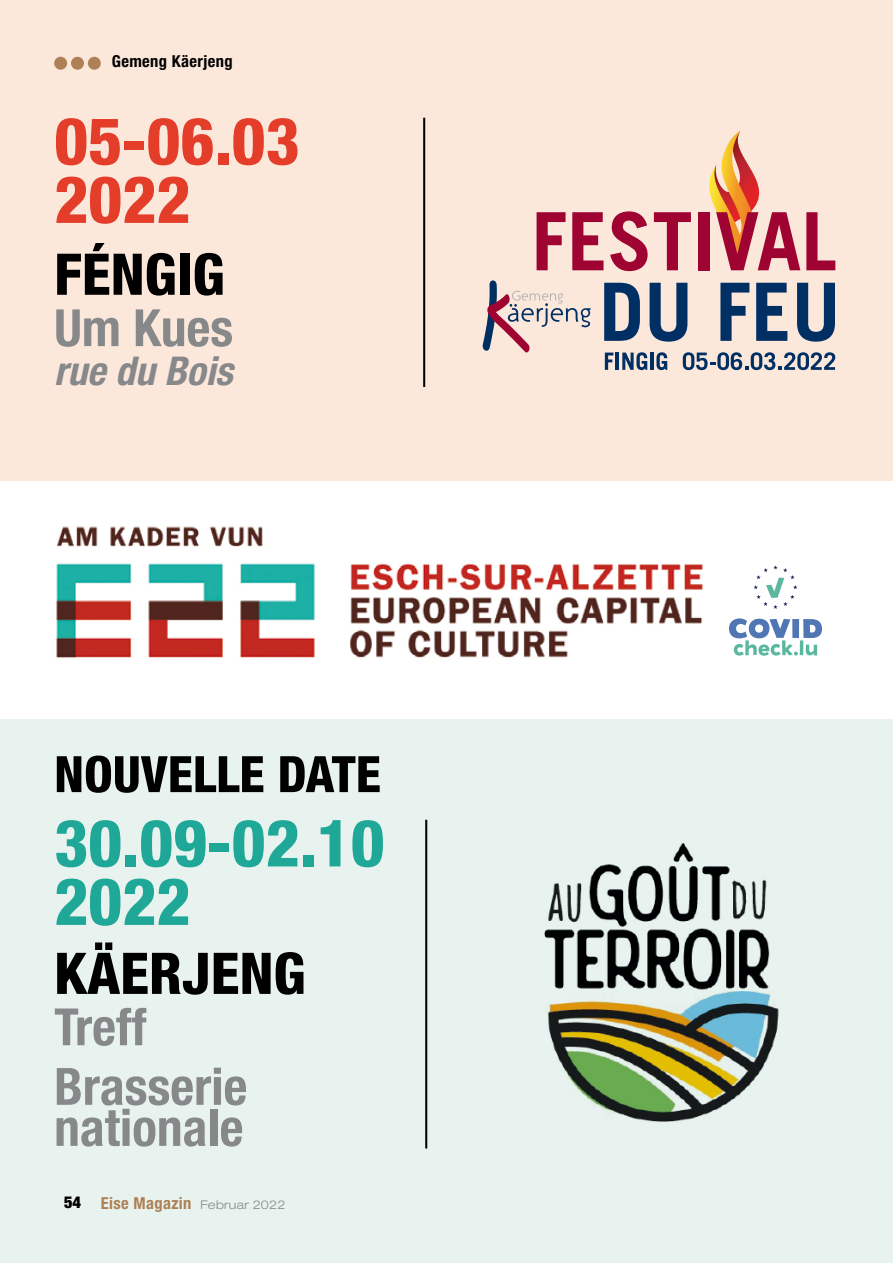
<style>
.page{position:relative;width:893px;height:1263px;background:#fff}
.page>*{position:absolute;margin:0;border:0;box-sizing:border-box;transform-origin:0 0}
.t1{font:800 condensed 65.4px/58.5px "Helvetica Neue LT Std";color:#1fa898}
.t2{font:800 condensed 65.4px/58.5px "Helvetica Neue LT Std";color:#e43e2b}
.t3{font:800 condensed 57.45px "Helvetica Neue LT Std";color:#000}
.t4{font:700 condensed 51.45px/59.6px "Helvetica Neue LT Std";color:#87888a}
.t5{font:800 condensed 50.25px "Helvetica Neue LT Std";color:#000}
.t6{font:italic 700 condensed 39.75px "Helvetica Neue LT Std";color:#87888a}
.t7{font:700 condensed 16.5px "Helvetica Neue";letter-spacing:.025em;color:#ad8056}
.t8{font:700 condensed 16.5px "Helvetica Neue";letter-spacing:.025em;color:#000}
.s1{font-family:"Helvetica Neue LT Std";font-weight:900;color:#000}
.s2{font-weight:300;font-stretch:expanded;font-size:12px;color:#87888a}
</style>
<div class="page">
<div style="left:0;top:719px;width:893px;height:544px;background:#e8f3ef"></div>
<div style="left:0;top:0;width:893px;height:481px;background:#fce7db"></div>
<svg style="left:537px;top:212px;width:29px;height:58px"></svg>
<svg style="left:572px;top:212px;width:31px;height:58px"></svg>
<svg style="left:610px;top:211px;width:38px;height:60px"></svg>
<svg style="left:654px;top:212px;width:37px;height:58px"></svg>
<div style="left:698px;top:212px;width:11px;height:58px;background:#9e0331"></div>
<svg style="left:709px;top:131px;width:91px;height:139px"></svg>
<svg style="left:806px;top:212px;width:29px;height:58px"></svg>
<svg style="left:604px;top:283px;width:36px;height:58px"></svg>
<svg style="left:650px;top:283px;width:37px;height:59px"></svg>
<svg style="left:720px;top:283px;width:29px;height:58px"></svg>
<svg style="left:756px;top:283px;width:31px;height:58px"></svg>
<svg style="left:797px;top:283px;width:38px;height:59px"></svg>
<svg style="left:483px;top:280px;width:107px;height:73px"></svg>
<svg style="left:605px;top:353px;width:8px;height:17px"></svg>
<hr style="left:616px;top:353px;width:3px;height:17px;background:#002f63">
<svg style="left:622px;top:352px;width:25px;height:18px"></svg>
<hr style="left:650px;top:353px;width:4px;height:17px;background:#002f63">
<svg style="left:656px;top:352px;width:11px;height:18px"></svg>
<svg style="left:683px;top:352px;width:152px;height:18px"></svg>
<hr style="left:423px;top:118px;width:2px;height:269px;background:#000">
<img style="left:544px;top:843px;width:235px;height:279px">
<hr style="left:425px;top:820px;width:2px;height:328px;background:#000">
<svg style="left:729px;top:618px;width:93px;height:38px"></svg>
<svg style="left:754px;top:565px;width:43px;height:44px"></svg>
<img style="left:56px;top:526px;width:647px;height:132px">
<div style="left:54px;top:57px;width:13px;height:13px;background:#ad8056;border-radius:50%"></div>
<div style="left:71px;top:57px;width:13px;height:13px;background:#ad8056;border-radius:50%"></div>
<div style="left:88px;top:57px;width:13px;height:13px;background:#ad8056;border-radius:50%"></div>
<p class="t8" style="left:112px;top:51px;width:122px">Gemeng Käerjeng</p>
<p class="t2" style="left:54px;top:111px;width:247px">05-06.03<br>2022</p>
<p class="t3" style="left:54px;top:239px;width:172px">FÉNGIG</p>
<p class="t4" style="left:54px;top:297px;width:180px">Um Kues</p>
<p class="t6" style="left:54px;top:347px;width:180px">rue du Bois</p>
<p class="t5" style="left:54px;top:743px;width:328px">NOUVELLE DATE</p>
<p class="t1" style="left:54px;top:813px;width:332px">30.09-02.10<br>2022</p>
<p class="t3" style="left:54px;top:938px;width:253px">KÄERJENG</p>
<p class="t4" style="left:54px;top:996px;width:195px">Treff<br>Brasserie</p>
<p class="t4" style="left:54px;top:1097px;width:191px">nationale</p>
<p class="t7" style="left:64px;top:1193px;width:223px"><span class="s1">54</span> Eise Magazin <span class="s2">Februar 2022</span></p>
</div>
